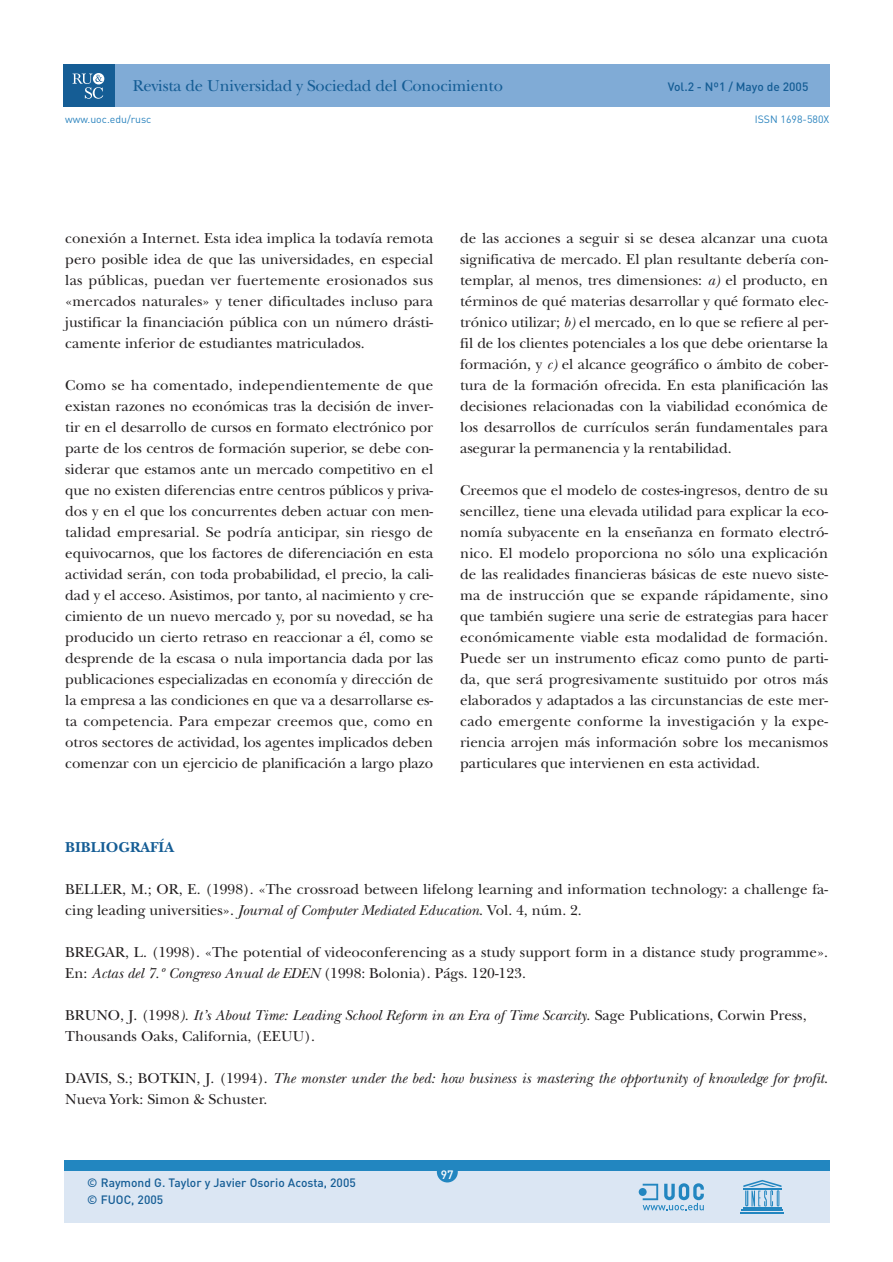
<style>
.page{position:relative;width:893px;height:1262px;background:#fff}
.page>*{position:absolute;margin:0;border:0;box-sizing:border-box;transform-origin:0 0}
.t1{font:16.5px "New Baskerville";letter-spacing:-.01em;color:#155d95}
.t2{font:15px/21px "New Baskerville";color:#231f20;text-align:justify}
.t3{font:italic 15px/21px "New Baskerville";color:#231f20}
.t4{font:700 15px "New Baskerville";color:#155d95}
.t5{font:500 12px/16.2px "DIN";color:#155d95}
.t6{font:500 12px "DIN";color:#fff}
.t7{font:10.5px "DIN";color:#2a83be}
.s1{font-style:italic}
.s2{font-style:normal}
</style>
<div class="page">
<div style="left:85px;top:64px;width:744px;height:43px;background:#80abd6"></div>
<div style="left:64px;top:64px;width:51px;height:43px;background:#155d95"></div>
<svg style="left:72px;top:73px;width:32px;height:26px"></svg>
<div style="left:64px;top:1160px;width:765px;height:11px;background:#2286c0"></div>
<div style="left:64px;top:1171px;width:765px;height:51px;background:#dbe6f3"></div>
<hr style="left:743px;top:1207px;width:38px;height:1px;background:#2286c0">
<hr style="left:741px;top:1209px;width:42px;height:2px;background:#2286c0">
<hr style="left:740px;top:1212px;width:44px;height:1px;background:#2286c0">
<svg style="left:743px;top:1180px;width:38px;height:26px"></svg>
<div style="left:437px;top:1161px;width:21px;height:21px;background:#2286c0;border-radius:50%"></div>
<svg style="left:638px;top:1183px;width:65px;height:27px"></svg>
<p class="t1" style="left:133px;top:80px;width:372px">Revista de Universidad y Sociedad del Conocimiento</p>
<p class="t5" style="left:668px;top:80px;width:142px">Vol.2 - Nº1 / Mayo de 2005</p>
<p class="t7" style="left:65px;top:116px;width:88px">www.uoc.edu/rusc</p>
<p class="t7" style="left:755px;top:116px;width:76px">ISSN 1698-580X</p>
<p class="t2" style="left:65px;top:229px;width:369px">conexión a Internet. Esta idea implica la todavía remota pero posible idea de que las universidades, en especial las públicas, puedan ver fuertemente erosionados sus «mercados naturales» y tener dificultades incluso para justificar la financiación pública con un número drásti&shy;camente inferior de estudiantes matriculados.</p>
<p class="t2" style="left:65px;top:376px;width:369px">Como se ha comentado, independientemente de que existan razones no económicas tras la decisión de inver&shy;tir en el desarrollo de cursos en formato electrónico por parte de los centros de formación superior, se debe con&shy;siderar que estamos ante un mercado competitivo en el que no existen diferencias entre centros públicos y priva&shy;dos y en el que los concurrentes deben actuar con men&shy;talidad empresarial. Se podría anticipar, sin riesgo de equivocarnos, que los factores de diferenciación en esta actividad serán, con toda probabilidad, el precio, la cali&shy;dad y el acceso. Asistimos, por tanto, al nacimiento y cre&shy;cimiento de un nuevo mercado y, por su novedad, se ha producido un cierto retraso en reaccionar a él, como se desprende de la escasa o nula importancia dada por las publicaciones especializadas en economía y dirección de la empresa a las condiciones en que va a desarrollarse es&shy;ta competencia. Para empezar creemos que, como en otros sectores de actividad, los agentes implicados deben comenzar con un ejercicio de planificación a largo plazo</p>
<p class="t2" style="left:460px;top:229px;width:369px">de las acciones a seguir si se desea alcanzar una cuota significativa de mercado. El plan resultante debería con&shy;templar, al menos, tres dimensiones: <span class="s1">a)</span> el producto, en términos de qué materias desarrollar y qué formato elec&shy;trónico utilizar; <span class="s1">b)</span> el mercado, en lo que se refiere al per&shy;fil de los clientes potenciales a los que debe orientarse la formación, y <span class="s1">c)</span> el alcance geográfico o ámbito de cober&shy;tura de la formación ofrecida. En esta planificación las decisiones relacionadas con la viabilidad económica de los desarrollos de currículos serán fundamentales para asegurar la permanencia y la rentabilidad.</p>
<p class="t2" style="left:460px;top:481px;width:369px">Creemos que el modelo de costes-ingresos, dentro de su sencillez, tiene una elevada utilidad para explicar la eco&shy;nomía subyacente en la enseñanza en formato electró&shy;nico. El modelo proporciona no sólo una explicación de las realidades financieras básicas de este nuevo siste&shy;ma de instrucción que se expande rápidamente, sino que también sugiere una serie de estrategias para hacer económicamente viable esta modalidad de formación.<br>Puede ser un instrumento eficaz como punto de parti&shy;da, que será progresivamente sustituido por otros más elaborados y adaptados a las circunstancias de este mer&shy;cado emergente conforme la investigación y la expe&shy;riencia arrojen más información sobre los mecanismos particulares que intervienen en esta actividad.</p>
<p class="t4" style="left:65px;top:842px;width:110px">BIBLIOGRAFÍA</p>
<p class="t2" style="left:65px;top:880px;width:764px">BELLER, M.; OR, E. (1998). «The crossroad between lifelong learning and information technology: a challenge fa&shy;cing leading universities». <span class="s1">Journal of Computer Mediated Education</span>. Vol. 4, núm. 2.</p>
<p class="t2" style="left:65px;top:943px;width:764px">BREGAR, L. (1998). «The potential of videoconferencing as a study support form in a distance study programme».<br>En: <span class="s1">Actas del 7.º Congreso Anual de EDEN</span> (1998: Bolonia). Págs. 120-123.</p>
<p class="t2" style="left:65px;top:1006px;width:742px">BRUNO, J. (1998<span class="s1">). It’s About Time: Leading School Reform in an Era of Time Scarcity</span>. Sage Publications, Corwin Press,<br>Thousands Oaks, California, (EEUU).</p>
<p class="t3" style="left:65px;top:1070px;width:764px"><span class="s2">DAVIS, S.; BOTKIN, J. (1994).</span> The monster under the bed: how business is mastering the opportunity of knowledge for profit<span class="s2">.<br>Nueva York: Simon &amp; Schuster.</span></p>
<p class="t5" style="left:87px;top:1176px;width:270px">© Raymond G. Taylor y Javier Osorio Acosta, 2005 © FUOC, 2005</p>
<p class="t6" style="left:444px;top:1164px;width:8px">1</p>
<p class="t6" style="left:440px;top:1170px;width:14px">97</p>
</div>
